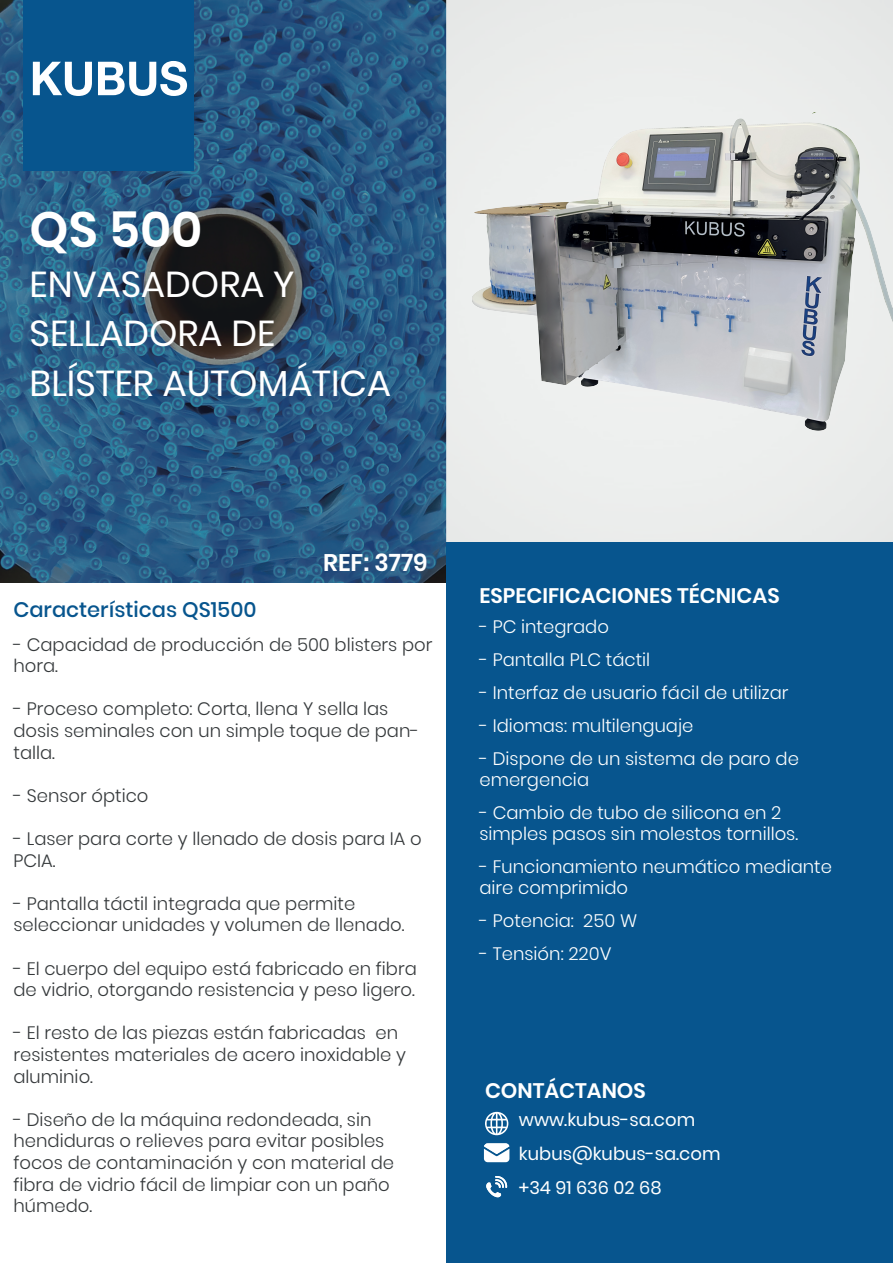
<style>
.page{position:relative;width:893px;height:1263px;background:#fff}
.page>*{position:absolute;margin:0;border:0;box-sizing:border-box;transform-origin:0 0}
.t1{font:600 49.5px "Poppins";color:#fff}
.t2{font:36px/49.5px "Poppins";color:#fff}
.t3{font:600 24px "Poppins";color:#fff}
.t4{font:600 21px "Poppins";color:#fff}
.t5{font:500 21px "Poppins";color:#07558e}
.t6{font:300 18px/21.6px "Poppins";color:#35393b}
.t7{font:300 18px/21px "Poppins";color:#fff}
.t8{font:18px/33.8px "Poppins";color:#fff}
</style>
<div class="page">
<svg style="left:0;top:0;width:446px;height:582px;background:#29577c"></svg>
<div style="left:446px;top:0;width:447px;height:582px;background:#eef0ef"></div>
<div style="left:24px;top:0;width:170px;height:170px;background:#07558e"></div>
<svg style="left:33px;top:62px;width:59px;height:34px"></svg>
<svg style="left:98px;top:61px;width:89px;height:35px"></svg>
<div style="left:446px;top:542px;width:447px;height:721px;background:#07558e"></div>
<svg style="left:484px;top:1143px;width:25px;height:19px"></svg>
<svg style="left:486px;top:1176px;width:21px;height:21px"></svg>
<svg style="left:485px;top:1112px;width:23px;height:23px"></svg>
<img style="left:472px;top:112px;width:421px;height:319px">
<h1 class="t1" style="left:30px;top:201px;width:174px">QS 500</h1>
<h2 class="t2" style="left:30px;top:260px;width:363px">ENVASADORA Y<br>SELLADORA DE<br>BLÍSTER AUTOMÁTICA</h2>
<h3 class="t3" style="left:323px;top:549px;width:106px">REF: 3779</h3>
<p class="t5" style="left:13px;top:598px;width:245px">Características QS1500</p>
<p class="t6" style="left:13px;top:634px;width:420px">- Capacidad de producción de 500 blisters por hora.</p>
<p class="t6" style="left:13px;top:698px;width:407px">- Proceso completo: Corta, llena Y sella las dosis seminales con un simple toque de pan&shy;talla.</p>
<p class="t6" style="left:13px;top:785px;width:137px">- Sensor óptico</p>
<p class="t6" style="left:13px;top:828px;width:410px">- Laser para corte y llenado de dosis para IA o<br>PCIA.</p>
<p class="t6" style="left:13px;top:893px;width:393px">- Pantalla táctil integrada que permite seleccionar unidades y volumen de llenado.</p>
<p class="t6" style="left:13px;top:958px;width:405px">- El cuerpo del equipo está fabricado en fibra de vidrio, otorgando resistencia y peso ligero.</p>
<p class="t6" style="left:13px;top:1022px;width:394px">- El resto de las piezas están fabricadas en resistentes materiales de acero inoxidable y aluminio.</p>
<p class="t6" style="left:13px;top:1109px;width:382px">- Diseño de la máquina redondeada, sin hendiduras o relieves para evitar posibles focos de contaminación y con material de fibra de vidrio fácil de limpiar con un paño húmedo.</p>
<p class="t4" style="left:479px;top:583px;width:302px">ESPECIFICACIONES TÉCNICAS</p>
<p class="t7" style="left:479px;top:616px;width:131px">- PC integrado</p>
<p class="t7" style="left:479px;top:649px;width:172px">- Pantalla PLC táctil</p>
<p class="t7" style="left:479px;top:682px;width:311px">- Interfaz de usuario fácil de utilizar</p>
<p class="t7" style="left:479px;top:715px;width:216px">- Idiomas: multilenguaje</p>
<p class="t7" style="left:479px;top:748px;width:321px">- Dispone de un sistema de paro de emergencia</p>
<p class="t7" style="left:479px;top:802px;width:320px">- Cambio de tubo de silicona en 2 simples pasos sin molestos tornillos.</p>
<p class="t7" style="left:479px;top:856px;width:354px">- Funcionamiento neumático mediante aire comprimido</p>
<p class="t7" style="left:479px;top:910px;width:159px">- Potencia: 250 W</p>
<p class="t7" style="left:479px;top:943px;width:134px">- Tensión: 220V</p>
<p class="t4" style="left:485px;top:1078px;width:162px">CONTÁCTANOS</p>
<p class="t8" style="left:519px;top:1103px;width:178px">www.kubus-sa.com</p>
<p class="t8" style="left:519px;top:1137px;width:203px">kubus@kubus-sa.com +34 91 636 02 68</p>
</div>
